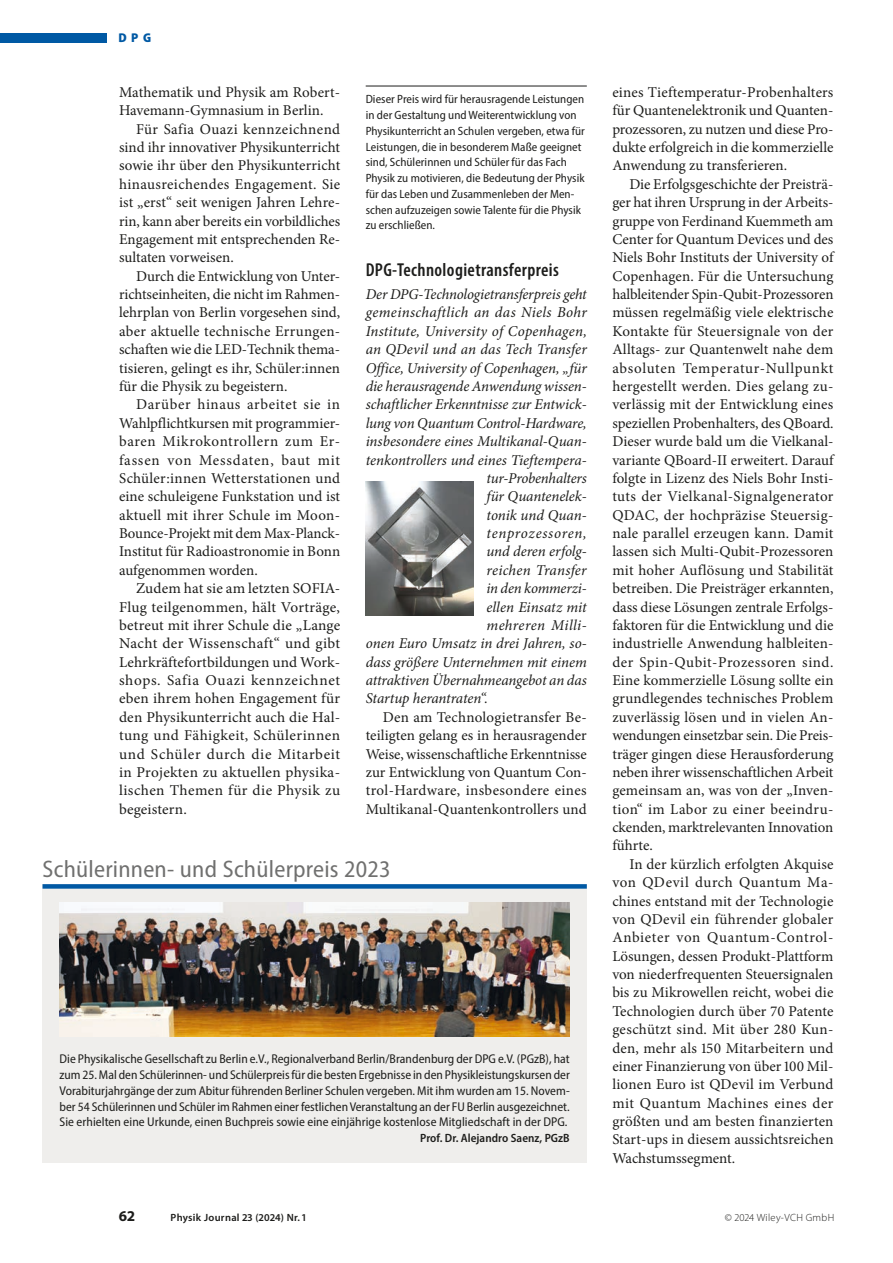
<style>
.page{position:relative;width:893px;height:1263px;background:#fff}
.page>*{position:absolute;margin:0;border:0;box-sizing:border-box;transform-origin:0 0}
.Ü__überLinie_16{font:semi-condensed 24px "Myriad Pro";letter-spacing:.01em;color:#70706f}
.Ü2{font:600 condensed 18.75px "Myriad Pro";letter-spacing:.02em;color:#1d1d1b}
.GT{font:15px/18.3px "Minion Pro";letter-spacing:.005em;color:#1d1d1b;text-align:justify}
.GTO{font:italic 15px "Minion Pro";letter-spacing:-.005em;color:#1d1d1b}
.GTO-2{font:italic 15px "Minion Pro";letter-spacing:.02em;color:#1d1d1b}
.GTO-3{font:italic 15px "Minion Pro";letter-spacing:.045em;color:#1d1d1b}
.GTO-4{font:italic 15px "Minion Pro";letter-spacing:.015em;color:#1d1d1b}
.t1{font:700 15px "Myriad Pro";color:#1d1d1b}
.GTO-5{font:semi-condensed 12.75px/15.8px "Myriad Pro";letter-spacing:.005em;color:#1d1d1b;text-align:justify}
.t2{font:900 semi-condensed 12.75px "Myriad Pro";color:#0059a4}
.Preis_Beschreibung{font:semi-condensed 12px/15.8px "Myriad Pro";letter-spacing:.005em;color:#1d1d1b}
.Kasten_Autor{font:600 semi-condensed 12px "Myriad Pro";letter-spacing:.005em;color:#1d1d1b}
.t3{font:600 10.5px "Myriad Pro";letter-spacing:.03em;color:#1d1d1b}
.t4{font:300 10.5px "Myriad Pro";letter-spacing:.03em;color:#1d1d1b}
</style>
<div class="page">
<div style="left:0;top:33px;width:106px;height:9px;background:#0059a4"></div>
<hr style="left:366px;top:86px;width:221px;height:1px;background:#1d1d1b">
<img style="left:366px;top:482px;width:108px;height:134px">
<div style="left:43px;top:884px;width:544px;height:279px;background:#efeeec"></div>
<div style="left:43px;top:884px;width:544px;height:5px;background:#0059a4"></div>
<img style="left:60px;top:902px;width:510px;height:135px">
<p class="t2" style="left:118px;top:30px;width:34px">DPG</p>
<p class="GT" style="left:119px;top:83px;width:221px">Mathematik und Physik am Robert-<br>Havemann-Gymnasium in Berlin.</p>
<p class="GT" style="left:119px;top:120px;width:223px;text-indent:17px">Für Safia Ouazi kennzeichnend sind ihr innovativer Physikunterricht sowie ihr über den Physikunterricht hinausreichendes Engagement. Sie ist „erst“ seit wenigen Jahren Lehre&shy;rin, kann aber bereits ein vorbildliches Engagement mit entsprechenden Re&shy;sultaten vorweisen.</p>
<p class="GT" style="left:119px;top:267px;width:223px;text-indent:17px">Durch die Entwicklung von Unter&shy;richtseinheiten, die nicht im Rahmen&shy;lehrplan von Berlin vorgesehen sind, aber aktuelle technische Errungen&shy;schaften wie die LED-Technik thema&shy;tisieren, gelingt es ihr, Schüler:innen für die Physik zu begeistern.</p>
<p class="GT" style="left:119px;top:395px;width:223px;text-indent:17px">Darüber hinaus arbeitet sie in Wahlpflichtkursen mit programmier&shy;baren Mikrokontrollern zum Er&shy;fassen von Messdaten, baut mit Schüler:innen Wetterstationen und eine schuleigene Funkstation und ist aktuell mit ihrer Schule im Moon-Bounce-Projekt mit dem Max-Planck-Institut für Radioastronomie in Bonn aufgenommen worden.</p>
<p class="GT" style="left:119px;top:579px;width:223px;text-indent:17px">Zudem hat sie am letzten SOFIA-Flug teilgenommen, hält Vorträge, betreut mit ihrer Schule die „Lange Nacht der Wissenschaft“ und gibt Lehrkräftefortbildungen und Work&shy;shops. Safia Ouazi kennzeichnet eben ihrem hohen Engagement für den Physikunterricht auch die Hal&shy;tung und Fähigkeit, Schülerinnen und Schüler durch die Mitarbeit in Projekten zu aktuellen physika&shy;lischen Themen für die Physik zu begeistern.</p>
<p class="Preis_Beschreibung" style="left:366px;top:91px;width:221px">Dieser Preis wird für herausragende Leistungen in der Gestaltung und Weiterentwicklung von Physikunterricht an Schulen vergeben, etwa für Leistungen, die in besonderem Maße geeignet sind, Schülerinnen und Schüler für das Fach Physik zu motivieren, die Bedeutung der Physik für das Leben und Zusammenleben der Men&shy;schen aufzuzeigen sowie Talente für die Physik zu erschließen.</p>
<p class="Ü2" style="left:366px;top:259px;width:195px">DPG-Technologietransferpreis</p>
<p class="GTO" style="left:366px;top:284px;width:223px">Der DPG-Technologietransferpreis geht</p>
<p class="GTO-2" style="left:366px;top:302px;width:223px">gemeinschaftlich an das Niels Bohr</p>
<p class="GTO" style="left:366px;top:321px;width:223px">Institute, University of Copenhagen,</p>
<p class="GTO" style="left:366px;top:339px;width:223px">an QDevil und an das Tech Transfer</p>
<p class="GTO" style="left:366px;top:358px;width:223px">Office, University of Copenhagen, „für</p>
<p class="GTO" style="left:366px;top:376px;width:223px">die herausragende Anwendung wissen-</p>
<p class="GTO" style="left:366px;top:394px;width:223px">schaftlicher Erkenntnisse zur Entwick-</p>
<p class="GTO" style="left:366px;top:413px;width:223px">lung von Quantum Control-Hardware,</p>
<p class="GTO" style="left:366px;top:431px;width:223px">insbesondere eines Multikanal-Quan-</p>
<p class="GTO" style="left:366px;top:449px;width:223px">tenkontrollers und eines Tieftempera-</p>
<p class="GTO" style="left:486px;top:468px;width:102px">tur-Probenhalters</p>
<p class="GTO" style="left:486px;top:486px;width:102px">für Quantenelek-</p>
<p class="GTO" style="left:486px;top:505px;width:102px">tonik und Quan-</p>
<p class="GTO-3" style="left:486px;top:523px;width:102px">tenprozessoren,</p>
<p class="GTO" style="left:486px;top:541px;width:102px">und deren erfolg-</p>
<p class="GTO-4" style="left:486px;top:560px;width:102px">reichen Transfer</p>
<p class="GTO" style="left:486px;top:578px;width:102px">in den kommerzi-</p>
<p class="GTO" style="left:486px;top:596px;width:102px">ellen Einsatz mit</p>
<p class="GTO-2" style="left:486px;top:615px;width:102px">mehreren Milli-</p>
<p class="GTO" style="left:366px;top:633px;width:223px">onen Euro Umsatz in drei Jahren, so-</p>
<p class="GTO" style="left:366px;top:652px;width:223px">dass größere Unternehmen mit einem</p>
<p class="GTO" style="left:366px;top:670px;width:223px">attraktiven Übernahmeangebot an das</p>
<p class="GTO" style="left:366px;top:688px;width:124px">Startup herantraten“.</p>
<p class="GT" style="left:366px;top:708px;width:223px;text-indent:17px">Den am Technologietransfer Be&shy;teiligten gelang es in herausragender Weise, wissenschaftliche Erkenntnisse zur Entwicklung von Quantum Con&shy;trol-Hardware, insbesondere eines Multikanal-Quantenkontrollers und</p>
<p class="Ü__überLinie_16" style="left:43px;top:854px;width:350px">Schülerinnen- und Schülerpreis 2023</p>
<p class="GTO-5" style="left:60px;top:1051px;width:512px">Die Physikalische Gesellschaft zu Berlin e.V., Regionalverband Berlin/Brandenburg der DPG e.V. (PGzB), hat zum 25. Mal den Schülerinnen- und Schülerpreis für die besten Ergebnisse in den Physikleistungskursen der Vorabiturjahrgänge der zum Abitur führenden Berliner Schulen vergeben. Mit ihm wurden am 15. Novem&shy;ber 54 Schülerinnen und Schüler im Rahmen einer festlichen Veranstaltung an der FU Berlin ausgezeichnet.<br>Sie erhielten eine Urkunde, einen Buchpreis sowie eine einjährige kostenlose Mitgliedschaft in der DPG.</p>
<p class="Kasten_Autor" style="left:420px;top:1130px;width:151px">Prof. Dr. Alejandro Saenz, PGzB</p>
<p class="GT" style="left:612px;top:83px;width:223px">eines Tieftemperatur-Probenhalters für Quantenelektronik und Quanten&shy;prozessoren, zu nutzen und diese Pro&shy;dukte erfolgreich in die kommerzielle Anwendung zu transferieren.</p>
<p class="GT" style="left:612px;top:175px;width:223px;text-indent:17px">Die Erfolgsgeschichte der Preisträ&shy;ger hat ihren Ursprung in der Arbeits&shy;gruppe von Ferdinand Kuemmeth am Center for Quantum Devices und des Niels Bohr Instituts der University of Copenhagen. Für die Untersuchung halbleitender Spin-Qubit-Prozessoren müssen regelmäßig viele elektrische Kontakte für Steuersignale von der Alltags- zur Quantenwelt nahe dem absoluten Temperatur-Nullpunkt hergestellt werden. Dies gelang zu&shy;verlässig mit der Entwicklung eines speziellen Probenhalters, des QBoard.<br>Dieser wurde bald um die Vielkanal&shy;variante QBoard-II erweitert. Darauf folgte in Lizenz des Niels Bohr Insti&shy;tuts der Vielkanal-Signalgenerator QDAC, der hochpräzise Steuersig&shy;nale parallel erzeugen kann. Damit lassen sich Multi-Qubit-Prozessoren mit hoher Auflösung und Stabilität betreiben. Die Preisträger erkannten, dass diese Lösungen zentrale Erfolgs&shy;faktoren für die Entwicklung und die industrielle Anwendung halbleiten&shy;der Spin-Qubit-Prozessoren sind.<br>Eine kommerzielle Lösung sollte ein grundlegendes technisches Problem zuverlässig lösen und in vielen An&shy;wendungen einsetzbar sein. Die Preis&shy;träger gingen diese Herausforderung neben ihrer wissenschaftlichen Arbeit gemeinsam an, was von der „Inven&shy;tion“ im Labor zu einer beeindru&shy;ckenden, marktrelevanten Innovation führte.</p>
<p class="GT" style="left:612px;top:855px;width:223px;text-align:left;text-indent:17px">In der kürzlich erfolgten Akquise von QDevil durch Quantum Ma&shy;chines entstand mit der Technologie von QDevil ein führender globaler Anbieter von Quantum-Control-Lösungen, dessen Produkt-Plattform von niederfrequenten Steuersignalen bis zu Mikrowellen reicht, wobei die Technologien durch über 70 Patente geschützt sind. Mit über 280 Kun&shy;den, mehr als 150 Mitarbeitern und einer Finanzierung von über 100 Mil&shy;lionen Euro ist QDevil im Verbund mit Quantum Machines eines der größten und am besten finanzierten Start-ups in diesem aussichtsreichen Wachstumssegment.</p>
<p class="t1" style="left:119px;top:1206px;width:18px">62</p>
<p class="t3" style="left:171px;top:1211px;width:137px">Physik Journal 23 (2024) Nr. 1</p>
<p class="t4" style="left:725px;top:1211px;width:111px">© 2024 Wiley-VCH GmbH</p>
</div>
